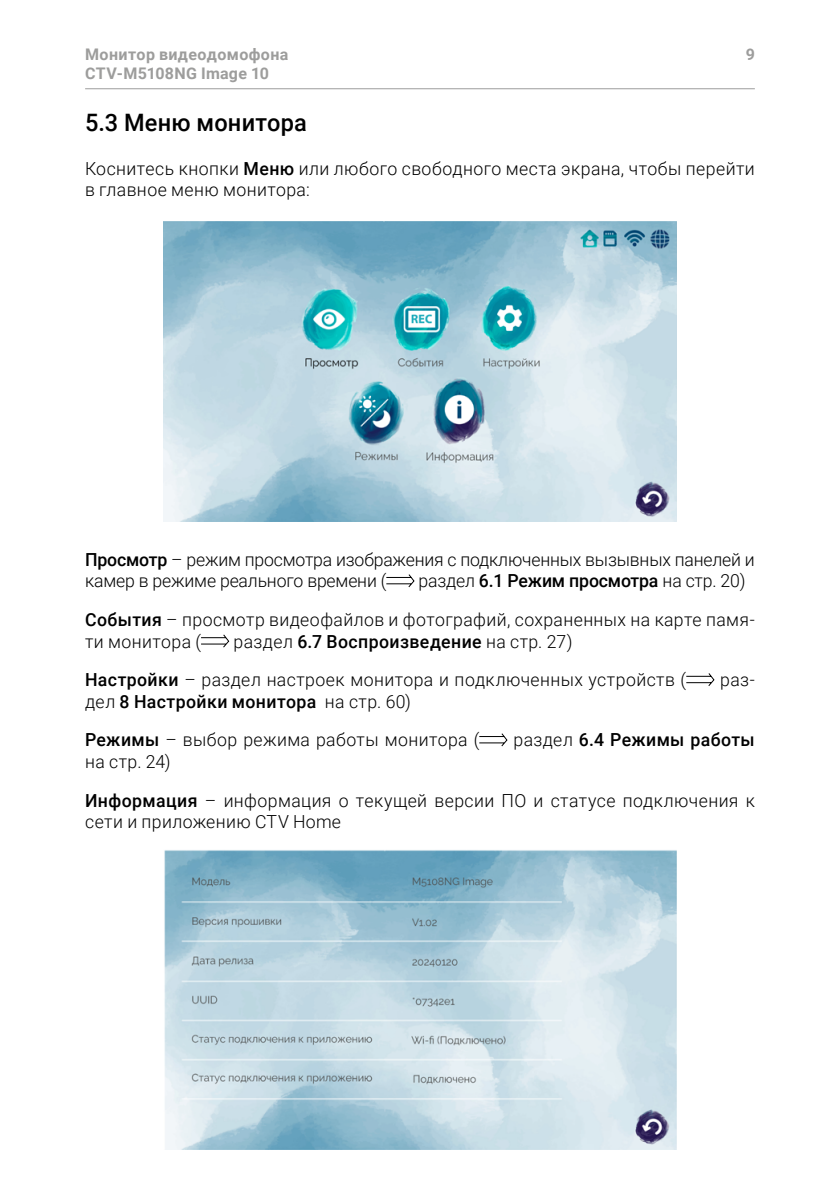
<style>
.page{position:relative;width:840px;height:1191px;background:#fff}
.page>*{position:absolute;margin:0;border:0;box-sizing:border-box;transform-origin:0 0}
.t1{font:500 24px "Roboto";letter-spacing:.01em;color:#000}
.t2{font:300 18px/38.6px "Roboto";letter-spacing:.02em;color:#000}
.t3{font:300 18px/21.6px "Roboto";letter-spacing:-.01em;color:#000}
.t4{font:500 18px "Roboto";letter-spacing:.02em;color:#000}
.t5{font:700 16px/19.2px "Roboto";letter-spacing:.02em;color:#9d9d9c}
.s1{font-weight:500}
.s2{font-weight:300}
</style>
<div class="page">
<hr style="left:85px;top:88px;width:669px;height:1px;background:#9d9d9c">
<img style="left:164px;top:222px;width:511px;height:300px">
<svg style="left:386px;top:574px;width:29px;height:14px"></svg>
<svg style="left:201px;top:634px;width:29px;height:14px"></svg>
<svg style="left:686px;top:673px;width:28px;height:13px"></svg>
<svg style="left:479px;top:733px;width:29px;height:14px"></svg>
<img style="left:164px;top:850px;width:511px;height:299px">
<p class="t5" style="left:85px;top:44px;width:205px">Монитор видеодомофона<br>CTV-M5108NG Image 10</p>
<p class="t5" style="left:745px;top:44px;width:11px">9</p>
<h1 class="t1" style="left:85px;top:106px;width:223px">5.3 Меню монитора</h1>
<p class="t2" style="left:85px;top:157px;width:670px;line-height:21.6px">Коснитесь кнопки <span class="s1">Меню</span> или любого свободного места экрана, чтобы перейти в главное меню монитора:</p>
<p class="t3" style="left:85px;top:548px;width:670px"><span class="s1">Просмотр</span> – режим просмотра изображения с подключенных вызывных панелей и камер в режиме реального времени (</p>
<p class="t2" style="left:85px;top:561px;width:670px;text-indent:333px">раздел <span class="s1">6.1 Режим просмотра</span> на стр. 20)<br><span class="s1">События</span> – просмотр видеофайлов и фотографий, сохраненных на карте памя-</p>
<p class="t2" style="left:85px;top:621px;width:117px">ти монитора (</p>
<p class="t2" style="left:85px;top:621px;width:602px;text-indent:148px">раздел <span class="s1">6.7 Воспроизведение</span> на стр. 27)<br><span class="s1">Настройки</span> – раздел настроек монитора и подключенных устройств (</p>
<p class="t2" style="left:719px;top:660px;width:36px">раз-</p>
<p class="t2" style="left:85px;top:681px;width:395px">дел <span class="s1">8 Настройки монитора</span> на стр. 60)<br><span class="s1">Режимы</span> – выбор режима работы монитора (</p>
<p class="t4" style="left:513px;top:727px;width:243px"><span class="s2">раздел</span> 6.4 Режимы работы</p>
<p class="t2" style="left:85px;top:741px;width:670px">на стр. 24)<br><span class="s1">Информация</span> – информация о текущей версии ПО и статусе подключения к</p>
<p class="t2" style="left:85px;top:802px;width:257px">сети и приложению CTV Home</p>
</div>
